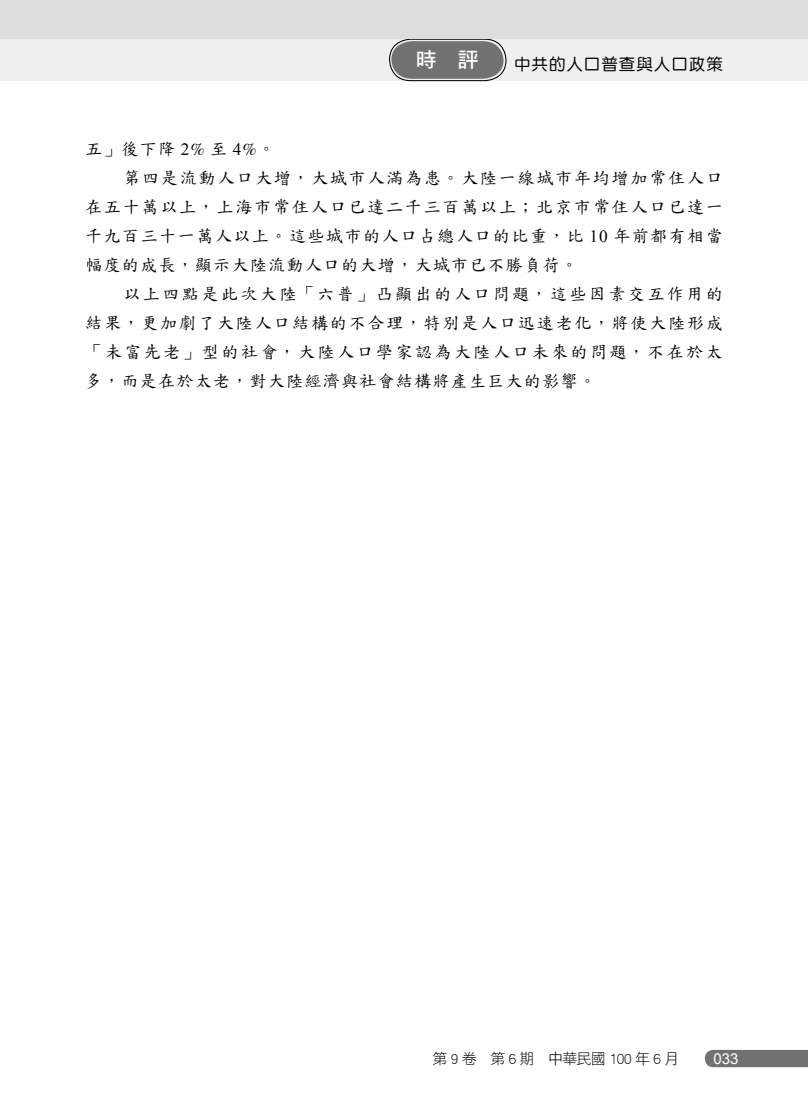
<style>
.page{position:relative;width:808px;height:1106px;background:#fff}
.page>*{position:absolute;margin:0;border:0;box-sizing:border-box;transform-origin:0 0}
.t1{font:21px "DF Hei Std W7";color:#fff}
.t2{font:17.25px "DF Biao Kai Shu Std W5";letter-spacing:.09em;color:#000}
.t3{font:17.25px "DF Biao Kai Shu Std W5";letter-spacing:.13em;color:#000}
.t4{font:17.25px "DF Biao Kai Shu Std W5";letter-spacing:.06em;color:#000}
.t5{font:16.5px "DF Yuan Std W5";letter-spacing:.06em;color:#000}
.t6{font:15px "DF Hei Std W3";letter-spacing:-.05em;color:#000}
.t7{font:15px "Arial";color:#fff}
.s1{font-family:"Times New Roman"}
.s2{font-family:"Times"}
</style>
<div class="page">
<svg style="left:705px;top:1049px;width:103px;height:18px;background:#7a7a7a"></svg>
<div style="left:0;top:29px;width:808px;height:52px;background:#eeefef"></div>
<svg style="left:389px;top:39px;width:118px;height:43px;background:#828282"></svg>
<div style="left:0;top:0;width:808px;height:39px;background:#dcdddd"></div>
<p class="t1" style="left:416px;top:48px;width:64px">時　評</p>
<p class="t5" style="left:514px;top:55px;width:210px">中共的人口普查與人口政策</p>
<p class="t2" style="left:85px;top:140px;width:192px">五」後下降 <span class="s1">2</span><span class="s2">%</span> 至 <span class="s1">4</span><span class="s2">%</span>。</p>
<p class="t2" style="left:123px;top:169px;width:601px">第四是流動人口大增，大城市人滿為患。大陸一線城市年均增加常住人口</p>
<p class="t2" style="left:85px;top:198px;width:639px">在五十萬以上，上海市常住人口已達二千三百萬以上；北京市常住人口已達一</p>
<p class="t2" style="left:85px;top:226px;width:639px">千九百三十一萬人以上。這些城市的人口占總人口的比重，比 <span class="s1">10</span> 年前都有相當</p>
<p class="t4" style="left:85px;top:255px;width:494px">幅度的成長，顯示大陸流動人口的大增，大城市已不勝負荷。</p>
<p class="t3" style="left:123px;top:284px;width:601px">以上四點是此次大陸「六普」凸顯出的人口問題，這些因素交互作用的</p>
<p class="t2" style="left:85px;top:313px;width:639px">結果，更加劇了大陸人口結構的不合理，特別是人口迅速老化，將使大陸形成</p>
<p class="t3" style="left:85px;top:342px;width:639px">「未富先老」型的社會，大陸人口學家認為大陸人口未來的問題，不在於太</p>
<p class="t4" style="left:85px;top:371px;width:512px">多，而是在於太老，對大陸經濟與社會結構將產生巨大的影響。</p>
<p class="t6" style="left:433px;top:1050px;width:248px">第 9 卷　第 6 期　中華民國 100 年 6 月</p>
<p class="t7" style="left:714px;top:1048px;width:27px">033</p>
</div>
